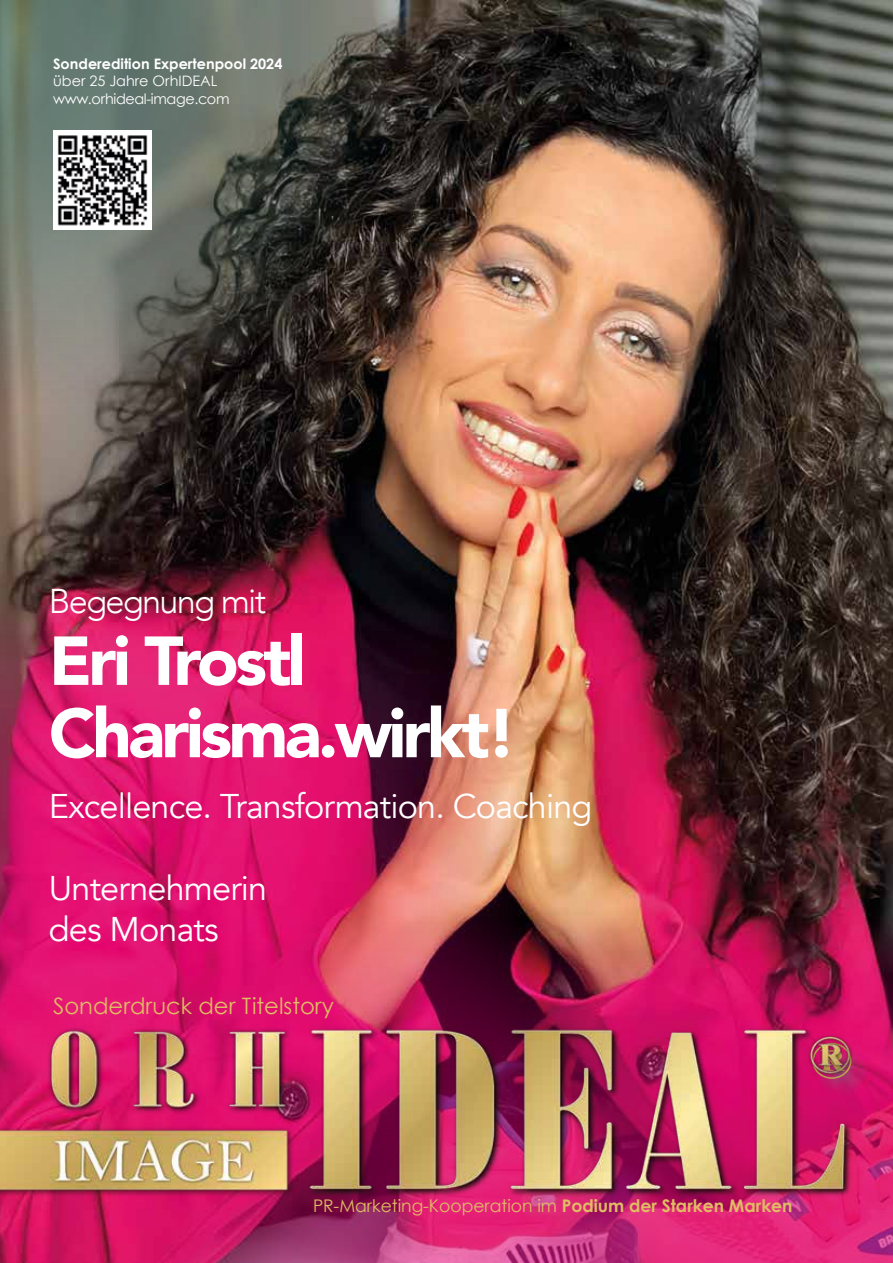
<style>
.page{position:relative;width:893px;height:1263px;background:#fff}
.page>*{position:absolute;margin:0;border:0;box-sizing:border-box;transform-origin:0 0}
.t1{font:72px "Onyx";color:#bfa156;scale:1.09 1}
.t2{font:900 68.4px/72.3px "Avenir";letter-spacing:-.05em;color:#fff}
.t3{font:300 34.35px "Avenir";letter-spacing:-.05em;color:#fff}
.t4{font:34.2px/41.1px "Avenir";letter-spacing:-.025em;color:#fff}
.t5{font:22.65px "Century Gothic";color:#e0bc63}
.t6{font:17.4px "Century Gothic";color:#e0bc63}
.t7{font:14.4px/17.2px "Century Gothic";color:#fff}
.t8{font:700 14.4px "Century Gothic";color:#fff}
.s1{font-weight:700}
</style>
<div class="page">
<img style="left:0;top:0;width:893px;height:1263px">
<svg style="left:0;top:0;width:414px;height:405px"></svg>
<img style="left:111px;top:918px;width:782px;height:345px">
<img style="left:0;top:596px;width:528px;height:428px">
<img style="left:53px;top:131px;width:99px;height:98px">
<div style="left:814px;top:1045px;width:56px;height:52px;background:#636f75;opacity:.75"></div>
<img style="left:0;top:1024px;width:855px;height:175px">
<p class="t8" style="left:53px;top:55px;width:231px">Sonderedition Expertenpool 2024</p>
<p class="t7" style="left:53px;top:72px;width:178px">über 25 Jahre OrhIDEAL www.orhideal-image.com</p>
<p class="t3" style="left:49px;top:580px;width:219px">Begegnung mit</p>
<h2 class="t2" style="left:49px;top:623px;width:469px">Eri Trostl<br>Charisma.wirkt!</h2>
<p class="t4" style="left:49px;top:786px;width:545px">Excellence. Transformation. Coaching</p>
<p class="t4" style="left:49px;top:868px;width:220px">Unternehmerin des Monats</p>
<p class="t5" style="left:53px;top:992px;width:282px">Sonderdruck der Titelstory</p>
<h1 class="t1" style="left:809px;top:1025px;width:44px">®</h1>
<p class="t6" style="left:313px;top:1195px;width:481px">PR-Marketing-Kooperation im <span class="s1">Podium der Starken Marken</span></p>
</div>
